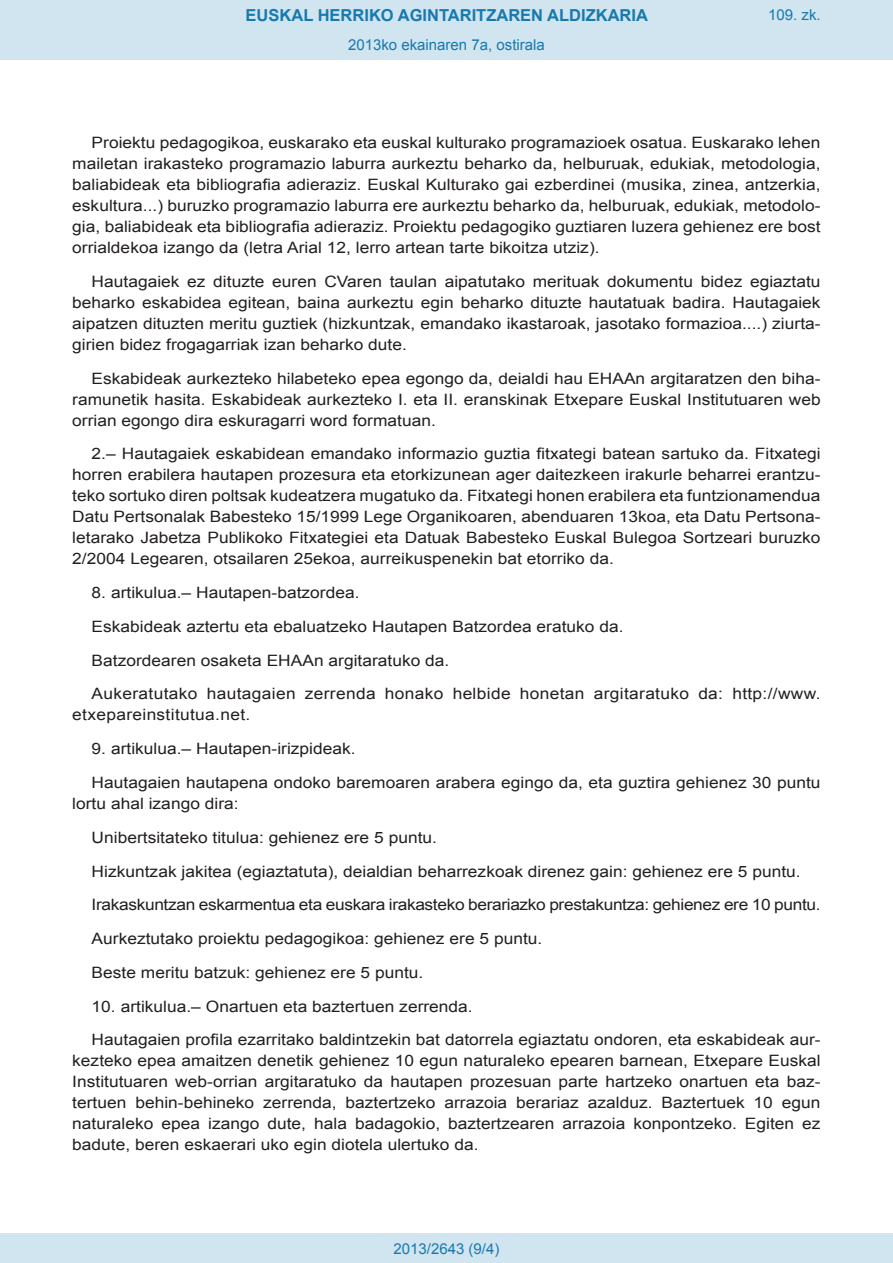
<style>
.page{position:relative;width:893px;height:1263px;background:#fff}
.page>*{position:absolute;margin:0;border:0;box-sizing:border-box;transform-origin:0 0}
.t1{font:700 16.5px "Arial";color:#1879ad}
.BOPVDetalle{font:15.6px/21px "Arial";color:#231f20;text-align:justify;scale:1.11 1}
.BOPVDetalle-2{font:15.6px/21px "Arial";letter-spacing:.02em;color:#231f20;scale:1.11 1}
.BOPVDetalle-3{font:15.6px "Arial";letter-spacing:-.02em;color:#231f20;scale:1.11 1}
.Paginacion_Centro{font:15px "Arial";color:#1879ad}
</style>
<div class="page">
<div style="left:0;top:0;width:893px;height:60px;background:#d0e5f0"></div>
<div style="left:0;top:1233px;width:893px;height:30px;background:#d0e5f0"></div>
<p class="t1" style="left:246px;top:4px;width:404px">EUSKAL HERRIKO AGINTARITZAREN ALDIZKARIA</p>
<p class="Paginacion_Centro" style="left:348px;top:35px;width:198px">2013ko ekainaren 7a, ostirala</p>
<p class="Paginacion_Centro" style="left:768px;top:5px;width:54px">109. zk.</p>
<p class="BOPVDetalle" style="left:72px;top:132px;width:676px;text-indent:19px">Proiektu pedagogikoa, euskarako eta euskal kulturako programazioek osatua. Euskarako lehen mailetan irakasteko programazio laburra aurkeztu beharko da, helburuak, edukiak, metodologia, baliabideak eta bibliografia adieraziz. Euskal Kulturako gai ezberdinei (musika, zinea, antzerkia, eskultura...) buruzko programazio laburra ere aurkeztu beharko da, helburuak, edukiak, metodolo&shy;gia, baliabideak eta bibliografia adieraziz. Proiektu pedagogiko guztiaren luzera gehienez ere bost orrialdekoa izango da (letra Arial 12, lerro artean tarte bikoitza utziz).</p>
<p class="BOPVDetalle" style="left:72px;top:271px;width:676px;text-indent:19px">Hautagaiek ez dituzte euren CVaren taulan aipatutako merituak dokumentu bidez egiaztatu beharko eskabidea egitean, baina aurkeztu egin beharko dituzte hautatuak badira. Hautagaiek aipatzen dituzten meritu guztiek (hizkuntzak, emandako ikastaroak, jasotako formazioa....) ziurta&shy;girien bidez frogagarriak izan beharko dute.</p>
<p class="BOPVDetalle" style="left:72px;top:368px;width:676px;text-indent:19px">Eskabideak aurkezteko hilabeteko epea egongo da, deialdi hau EHAAn argitaratzen den biha&shy;ramunetik hasita. Eskabideak aurkezteko I. eta II. eranskinak Etxepare Euskal Institutuaren web orrian egongo dira eskuragarri word formatuan.</p>
<p class="BOPVDetalle" style="left:72px;top:444px;width:676px;text-indent:19px">2.– Hautagaiek eskabidean emandako informazio guztia fitxategi batean sartuko da. Fitxategi horren erabilera hautapen prozesura eta etorkizunean ager daitezkeen irakurle beharrei erantzu&shy;teko sortuko diren poltsak kudeatzera mugatuko da. Fitxategi honen erabilera eta funtzionamendua Datu Pertsonalak Babesteko 15/1999 Lege Organikoaren, abenduaren 13koa, eta Datu Pertsona&shy;letarako Jabetza Publikoko Fitxategiei eta Datuak Babesteko Euskal Bulegoa Sortzeari buruzko 2/2004 Legearen, otsailaren 25ekoa, aurreikuspenekin bat etorriko da.</p>
<p class="BOPVDetalle" style="left:92px;top:582px;width:243px">8. artikulua.– Hautapen-batzordea.</p>
<p class="BOPVDetalle" style="left:92px;top:616px;width:481px">Eskabideak aztertu eta ebaluatzeko Hautapen Batzordea eratuko da.</p>
<p class="BOPVDetalle" style="left:92px;top:650px;width:324px">Batzordearen osaketa EHAAn argitaratuko da.</p>
<p class="BOPVDetalle-2" style="left:72px;top:684px;width:676px;text-indent:19px">Aukeratutako hautagaien zerrenda honako helbide honetan argitaratuko da: http://www. etxepareinstitutua.net.</p>
<p class="BOPVDetalle" style="left:92px;top:738px;width:239px">9. artikulua.– Hautapen-irizpideak.</p>
<p class="BOPVDetalle" style="left:72px;top:772px;width:676px;text-indent:19px">Hautagaien hautapena ondoko baremoaren arabera egingo da, eta guztira gehienez 30 puntu lortu ahal izango dira:</p>
<p class="BOPVDetalle" style="left:92px;top:827px;width:313px">Unibertsitateko titulua: gehienez ere 5 puntu.</p>
<p class="BOPVDetalle" style="left:92px;top:861px;width:640px">Hizkuntzak jakitea (egiaztatuta), deialdian beharrezkoak direnez gain: gehienez ere 5 puntu.</p>
<p class="BOPVDetalle-3" style="left:92px;top:894px;width:658px">Irakaskuntzan eskarmentua eta euskara irakasteko berariazko prestakuntza: gehienez ere 10 puntu.</p>
<p class="BOPVDetalle" style="left:92px;top:928px;width:408px">Aurkeztutako proiektu pedagogikoa: gehienez ere 5 puntu.</p>
<p class="BOPVDetalle" style="left:92px;top:962px;width:300px">Beste meritu batzuk: gehienez ere 5 puntu.</p>
<p class="BOPVDetalle" style="left:92px;top:996px;width:345px">10. artikulua.– Onartuen eta baztertuen zerrenda.</p>
<p class="BOPVDetalle" style="left:72px;top:1029px;width:676px;text-indent:19px">Hautagaien profila ezarritako baldintzekin bat datorrela egiaztatu ondoren, eta eskabideak aur&shy;kezteko epea amaitzen denetik gehienez 10 egun naturaleko epearen barnean, Etxepare Euskal Institutuaren web-orrian argitaratuko da hautapen prozesuan parte hartzeko onartuen eta baz&shy;tertuen behin-behineko zerrenda, baztertzeko arrazoia berariaz azalduz. Baztertuek 10 egun naturaleko epea izango dute, hala badagokio, baztertzearen arrazoia konpontzeko. Egiten ez badute, beren eskaerari uko egin diotela ulertuko da.</p>
<p class="Paginacion_Centro" style="left:393px;top:1238px;width:107px">2013/2643 (9/4)</p>
</div>
